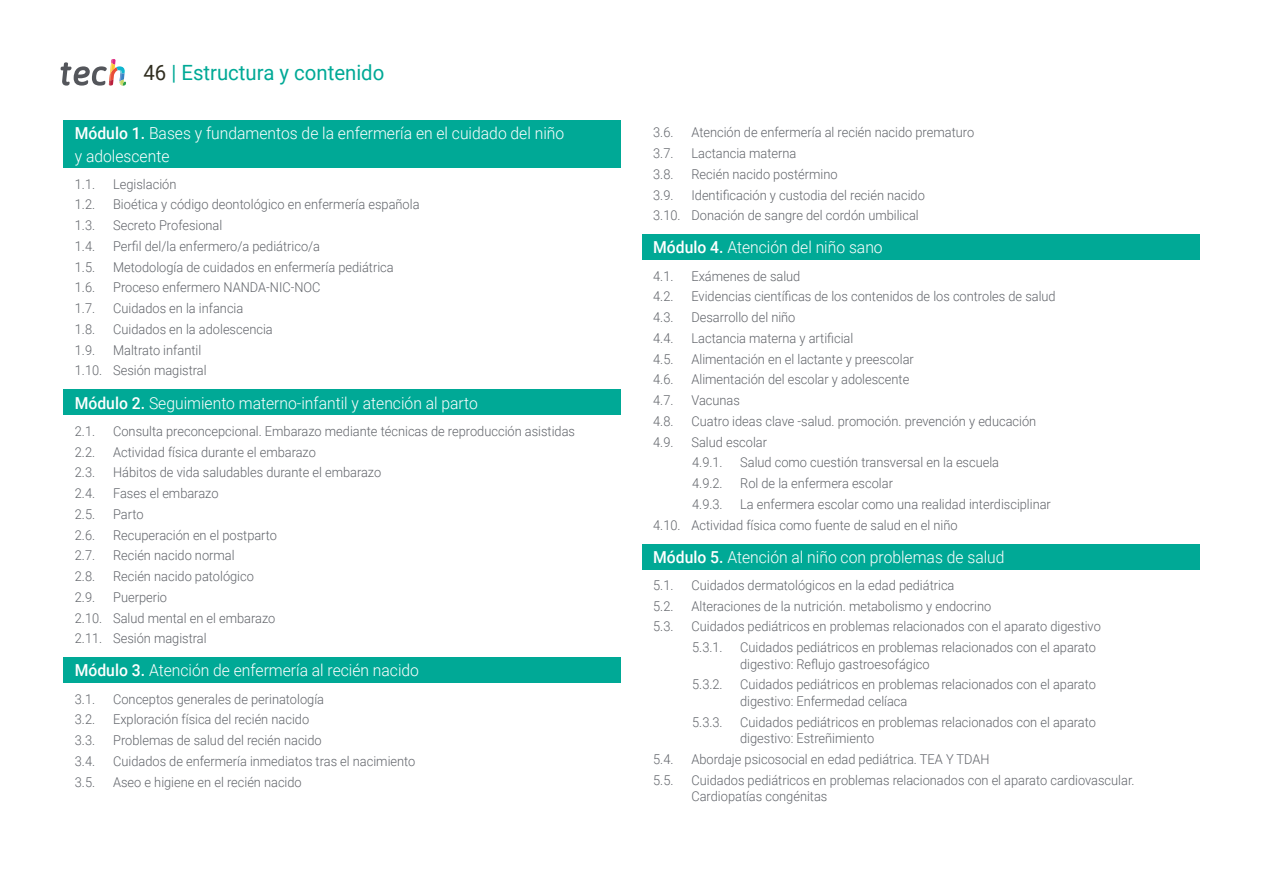
<style>
.page{position:relative;width:1263px;height:893px;background:#fff}
.page>*{position:absolute;margin:0;border:0;box-sizing:border-box;transform-origin:0 0}
.t1{font:21px "Roboto";color:#00a996}
.t2{font:300 16.5px/22.5px "Roboto";color:#fff;scale:.95 1}
.t3{font:300 13.5px/20.7px "Roboto";color:#61646a;scale:.95 1}
.s1{color:#312e20}
.s2{font-weight:500}
</style>
<div class="page">
<svg style="left:61px;top:59px;width:65px;height:27px"></svg>
<div style="left:64px;top:120px;width:557px;height:48px;background:#00a996"></div>
<div style="left:64px;top:390px;width:557px;height:25px;background:#00a996"></div>
<div style="left:64px;top:658px;width:557px;height:25px;background:#00a996"></div>
<div style="left:642px;top:235px;width:557px;height:25px;background:#00a996"></div>
<div style="left:642px;top:544px;width:557px;height:25px;background:#00a996"></div>
<h1 class="t1" style="left:144px;top:57px;width:242px"><span class="s1">46</span> | Estructura y contenido</h1>
<p class="t2" style="left:75px;top:121px;width:517px"><span class="s2">Módulo 1.</span> Bases y fundamentos de la enfermería en el cuidado del niño y adolescente</p>
<p class="t3" style="left:75px;top:173px;width:23px">1.1.</p>
<p class="t3" style="left:113px;top:173px;width:68px">Legislación</p>
<p class="t3" style="left:75px;top:194px;width:23px">1.2.</p>
<p class="t3" style="left:113px;top:194px;width:324px">Bioética y código deontológico en enfermería española</p>
<p class="t3" style="left:75px;top:215px;width:23px">1.3.</p>
<p class="t3" style="left:113px;top:215px;width:117px">Secreto Profesional</p>
<p class="t3" style="left:75px;top:235px;width:23px">1.4.</p>
<p class="t3" style="left:113px;top:235px;width:219px">Perfil del/la enfermero/a pediátrico/a</p>
<p class="t3" style="left:75px;top:256px;width:23px">1.5.</p>
<p class="t3" style="left:113px;top:256px;width:297px">Metodología de cuidados en enfermería pediátrica</p>
<p class="t3" style="left:75px;top:277px;width:23px">1.6.</p>
<p class="t3" style="left:113px;top:277px;width:220px">Proceso enfermero NANDA-NIC-NOC</p>
<p class="t3" style="left:75px;top:298px;width:23px">1.7.</p>
<p class="t3" style="left:113px;top:298px;width:139px">Cuidados en la infancia</p>
<p class="t3" style="left:75px;top:318px;width:23px">1.8.</p>
<p class="t3" style="left:113px;top:318px;width:170px">Cuidados en la adolescencia</p>
<p class="t3" style="left:75px;top:339px;width:23px">1.9.</p>
<p class="t3" style="left:75px;top:339px;width:140px;text-indent:38px">Maltrato infantil<br>1.10. Sesión magistral</p>
<p class="t2" style="left:75px;top:391px;width:426px"><span class="s2">Módulo 2.</span> Seguimiento materno-infantil y atención al parto</p>
<p class="t3" style="left:75px;top:420px;width:23px">2.1.</p>
<p class="t3" style="left:113px;top:420px;width:488px">Consulta preconcepcional. Embarazo mediante técnicas de reproducción asistidas</p>
<p class="t3" style="left:75px;top:441px;width:23px">2.2.</p>
<p class="t3" style="left:113px;top:441px;width:215px">Actividad física durante el embarazo</p>
<p class="t3" style="left:75px;top:462px;width:23px">2.3.</p>
<p class="t3" style="left:113px;top:462px;width:284px">Hábitos de vida saludables durante el embarazo</p>
<p class="t3" style="left:75px;top:482px;width:23px">2.4.</p>
<p class="t3" style="left:113px;top:482px;width:113px">Fases el embarazo</p>
<p class="t3" style="left:75px;top:503px;width:23px">2.5.</p>
<p class="t3" style="left:113px;top:503px;width:34px">Parto</p>
<p class="t3" style="left:75px;top:524px;width:23px">2.6.</p>
<p class="t3" style="left:113px;top:524px;width:174px">Recuperación en el postparto</p>
<p class="t3" style="left:75px;top:545px;width:23px">2.7.</p>
<p class="t3" style="left:113px;top:545px;width:129px">Recién nacido normal</p>
<p class="t3" style="left:75px;top:565px;width:23px">2.8.</p>
<p class="t3" style="left:113px;top:565px;width:150px">Recién nacido patológico</p>
<p class="t3" style="left:75px;top:586px;width:23px">2.9.</p>
<p class="t3" style="left:75px;top:586px;width:213px;text-indent:38px">Puerperio<br>2.10. Salud mental en el embarazo<br>2.11. Sesión magistral</p>
<p class="t2" style="left:75px;top:659px;width:364px"><span class="s2">Módulo 3.</span> Atención de enfermería al recién nacido</p>
<p class="t3" style="left:75px;top:688px;width:23px">3.1.</p>
<p class="t3" style="left:113px;top:688px;width:224px">Conceptos generales de perinatología</p>
<p class="t3" style="left:75px;top:709px;width:23px">3.2.</p>
<p class="t3" style="left:113px;top:709px;width:208px">Exploración física del recién nacido</p>
<p class="t3" style="left:75px;top:729px;width:23px">3.3.</p>
<p class="t3" style="left:113px;top:729px;width:221px">Problemas de salud del recién nacido</p>
<p class="t3" style="left:75px;top:750px;width:23px">3.4.</p>
<p class="t3" style="left:113px;top:750px;width:320px">Cuidados de enfermería inmediatos tras el nacimiento</p>
<p class="t3" style="left:75px;top:771px;width:23px">3.5.</p>
<p class="t3" style="left:113px;top:771px;width:200px">Aseo e higiene en el recién nacido</p>
<p class="t3" style="left:653px;top:122px;width:23px">3.6.</p>
<p class="t3" style="left:691px;top:122px;width:299px">Atención de enfermería al recién nacido prematuro</p>
<p class="t3" style="left:653px;top:142px;width:23px">3.7.</p>
<p class="t3" style="left:691px;top:142px;width:112px">Lactancia materna</p>
<p class="t3" style="left:653px;top:163px;width:23px">3.8.</p>
<p class="t3" style="left:691px;top:163px;width:155px">Recién nacido postérmino</p>
<p class="t3" style="left:653px;top:184px;width:23px">3.9.</p>
<p class="t3" style="left:653px;top:184px;width:288px;text-indent:38px">Identificación y custodia del recién nacido<br>3.10. Donación de sangre del cordón umbilical</p>
<p class="t2" style="left:653px;top:236px;width:243px"><span class="s2">Módulo 4.</span> Atención del niño sano</p>
<p class="t3" style="left:653px;top:265px;width:23px">4.1.</p>
<p class="t3" style="left:691px;top:265px;width:116px">Exámenes de salud</p>
<p class="t3" style="left:653px;top:286px;width:23px">4.2.</p>
<p class="t3" style="left:691px;top:286px;width:385px">Evidencias científicas de los contenidos de los controles de salud</p>
<p class="t3" style="left:653px;top:306px;width:23px">4.3.</p>
<p class="t3" style="left:691px;top:306px;width:111px">Desarrollo del niño</p>
<p class="t3" style="left:653px;top:327px;width:23px">4.4.</p>
<p class="t3" style="left:691px;top:327px;width:172px">Lactancia materna y artificial</p>
<p class="t3" style="left:653px;top:348px;width:23px">4.5.</p>
<p class="t3" style="left:691px;top:348px;width:236px">Alimentación en el lactante y preescolar</p>
<p class="t3" style="left:653px;top:369px;width:23px">4.6.</p>
<p class="t3" style="left:691px;top:369px;width:231px">Alimentación del escolar y adolescente</p>
<p class="t3" style="left:653px;top:389px;width:23px">4.7.</p>
<p class="t3" style="left:691px;top:389px;width:53px">Vacunas</p>
<p class="t3" style="left:653px;top:410px;width:23px">4.8.</p>
<p class="t3" style="left:691px;top:410px;width:364px">Cuatro ideas clave -salud. promoción. prevención y educación</p>
<p class="t3" style="left:653px;top:431px;width:23px">4.9.</p>
<p class="t3" style="left:691px;top:431px;width:81px">Salud escolar<br>4.9.1.</p>
<p class="t3" style="left:740px;top:452px;width:274px">Salud como cuestión transversal en la escuela</p>
<p class="t3" style="left:692px;top:472px;width:34px">4.9.2.</p>
<p class="t3" style="left:740px;top:472px;width:162px">Rol de la enfermera escolar</p>
<p class="t3" style="left:692px;top:493px;width:34px">4.9.3.</p>
<p class="t3" style="left:653px;top:493px;width:420px;text-indent:87px">La enfermera escolar como una realidad interdisciplinar<br>4.10. Actividad física como fuente de salud en el niño</p>
<p class="t2" style="left:653px;top:545px;width:371px"><span class="s2">Módulo 5.</span> Atención al niño con problemas de salud</p>
<p class="t3" style="left:653px;top:574px;width:23px">5.1.</p>
<p class="t3" style="left:691px;top:574px;width:278px">Cuidados dermatológicos en la edad pediátrica</p>
<p class="t3" style="left:653px;top:595px;width:23px">5.2.</p>
<p class="t3" style="left:691px;top:595px;width:317px">Alteraciones de la nutrición. metabolismo y endocrino</p>
<p class="t3" style="left:653px;top:616px;width:23px">5.3.</p>
<p class="t3" style="left:691px;top:616px;width:432px">Cuidados pediátricos en problemas relacionados con el aparato digestivo<br>5.3.1.</p>
<p class="t3" style="left:740px;top:639px;width:376px;line-height:16.5px">Cuidados pediátricos en problemas relacionados con el aparato digestivo: Reflujo gastroesofágico</p>
<p class="t3" style="left:692px;top:674px;width:34px">5.3.2.</p>
<p class="t3" style="left:740px;top:676px;width:376px;line-height:16.5px">Cuidados pediátricos en problemas relacionados con el aparato digestivo: Enfermedad celíaca</p>
<p class="t3" style="left:692px;top:711px;width:34px">5.3.3.</p>
<p class="t3" style="left:740px;top:713px;width:376px;line-height:16.5px">Cuidados pediátricos en problemas relacionados con el aparato digestivo: Estreñimiento</p>
<p class="t3" style="left:653px;top:748px;width:23px">5.4.</p>
<p class="t3" style="left:691px;top:748px;width:315px">Abordaje psicosocial en edad pediátrica. TEA Y TDAH</p>
<p class="t3" style="left:653px;top:769px;width:23px">5.5.</p>
<p class="t3" style="left:691px;top:771px;width:468px;line-height:16.5px">Cuidados pediátricos en problemas relacionados con el aparato cardiovascular.<br>Cardiopatías congénitas</p>
</div>
